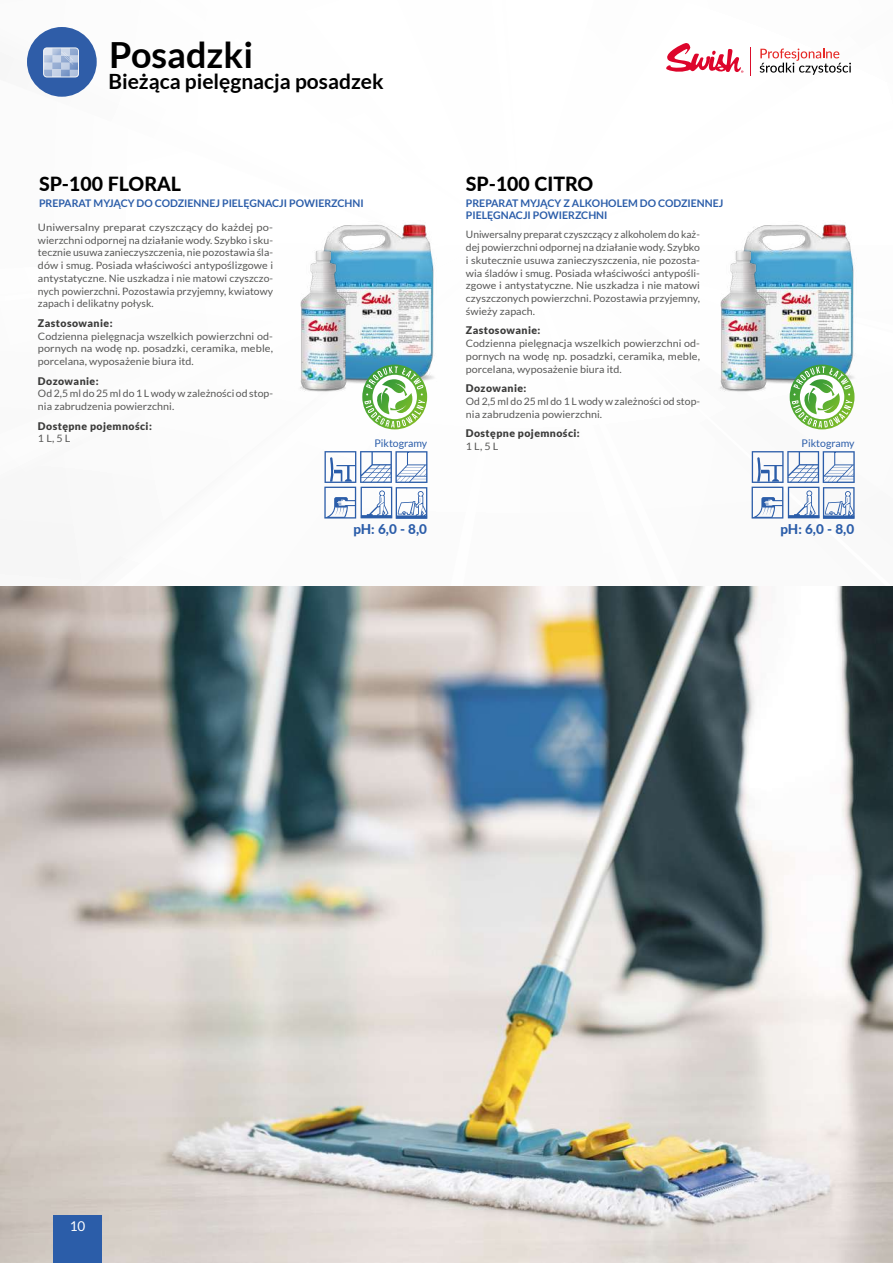
<style>
.page{position:relative;width:893px;height:1263px;background:#fff}
.page>*{position:absolute;margin:0;border:0;box-sizing:border-box;transform-origin:0 0}
.t1{font:700 36px "Lato";color:#000}
.t2{font:700 21px "Lato";color:#000}
.t3{font:800 19.5px "Lato";color:#000}
.t4{font:800 13.5px "Lato";color:#2b5da9}
.t5{font:13.5px "Lato";color:#fff}
.t6{font:700 10.5px/12px "Lato";color:#2b5da9}
.t7{font:900 10.5px "Lato";letter-spacing:.04em;color:#3c3c3b}
.t8{font:10.5px "Lato";color:#2b5da9}
.t9{font:10.2px/12.8px "Lato";letter-spacing:.005em;color:#575756}
.t10{font:10.2px/12.8px "Lato";letter-spacing:.005em;color:#575756;text-align:justify;scale:1.09 1}
.t11{font:10.2px/12.8px "Lato";letter-spacing:.005em;color:#575756;text-align:justify;scale:1.05 1}
</style>
<div class="page">
<img style="left:401px;top:306px;width:33px;height:74px">
<img style="left:753px;top:224px;width:102px;height:154px">
<img style="left:300px;top:306px;width:101px;height:86px">
<img style="left:719px;top:230px;width:103px;height:171px">
<img style="left:0;top:587px;width:893px;height:676px">
<svg style="left:27px;top:27px;width:716px;height:279px"></svg>
<svg style="left:760px;top:48px;width:91px;height:27px"></svg>
<svg style="left:750px;top:47px;width:1px;height:28px"></svg>
<svg style="left:362px;top:364px;width:65px;height:65px"></svg>
<svg style="left:790px;top:364px;width:64px;height:65px"></svg>
<svg style="left:324px;top:451px;width:103px;height:68px"></svg>
<svg style="left:752px;top:451px;width:103px;height:68px"></svg>
<div style="left:53px;top:1215px;width:49px;height:48px;background:#2b5da9"></div>
<h1 class="t1" style="left:109px;top:34px;width:145px">Posadzki</h1>
<h2 class="t2" style="left:108px;top:70px;width:277px">Bieżąca pielęgnacja posadzek</h2>
<h3 class="t3" style="left:39px;top:170px;width:143px">SP-100 FLORAL</h3>
<p class="t6" style="left:39px;top:197px;width:326px">PREPARAT MYJĄCY DO CODZIENNEJ PIELĘGNACJI POWIERZCHNI</p>
<p class="t10" style="left:38px;top:221px;width:217px">Uniwersalny preparat czyszczący do każdej po&shy;wierzchni odpornej na działanie wody. Szybko i sku&shy;tecznie usuwa zanieczyszczenia, nie pozostawia śla&shy;dów i smug. Posiada właściwości antypoślizgowe i antystatyczne. Nie uszkadza i nie matowi czyszczo&shy;nych powierzchni. Pozostawia przyjemny, kwiatowy zapach i delikatny połysk.</p>
<p class="t7" style="left:38px;top:317px;width:76px">Zastosowanie:</p>
<p class="t11" style="left:38px;top:329px;width:225px">Codzienna pielęgnacja wszelkich powierzchni od&shy;pornych na wodę np. posadzki, ceramika, meble, porcelana, wyposażenie biura itd.</p>
<p class="t7" style="left:38px;top:375px;width:62px">Dozowanie:</p>
<p class="t9" style="left:38px;top:387px;width:237px">Od 2,5 ml do 25 ml do 1 L wody w zależności od stop&shy;nia zabrudzenia powierzchni.</p>
<p class="t7" style="left:38px;top:420px;width:115px">Dostępne pojemności:</p>
<p class="t11" style="left:38px;top:432px;width:32px">1 L, 5 L</p>
<h3 class="t3" style="left:466px;top:170px;width:129px">SP-100 CITRO</h3>
<p class="t6" style="left:466px;top:197px;width:259px">PREPARAT MYJĄCY Z ALKOHOLEM DO CODZIENNEJ<br>PIELĘGNACJI POWIERZCHNI</p>
<p class="t9" style="left:466px;top:228px;width:236px;text-align:justify">Uniwersalny preparat czyszczący z alkoholem do każ&shy;dej powierzchni odpornej na działanie wody. Szybko i skutecznie usuwa zanieczyszczenia, nie pozosta&shy;wia śladów i smug. Posiada właściwości antypośli&shy;zgowe i antystatyczne. Nie uszkadza i nie matowi czyszczonych powierzchni. Pozostawia przyjemny, świeży zapach.</p>
<p class="t7" style="left:466px;top:324px;width:76px">Zastosowanie:</p>
<p class="t11" style="left:466px;top:337px;width:225px">Codzienna pielęgnacja wszelkich powierzchni od&shy;pornych na wodę np. posadzki, ceramika, meble, porcelana, wyposażenie biura itd.</p>
<p class="t7" style="left:466px;top:382px;width:62px">Dozowanie:</p>
<p class="t9" style="left:466px;top:395px;width:236px">Od 2,5 ml do 25 ml do 1 L wody w zależności od stop&shy;nia zabrudzenia powierzchni.</p>
<p class="t7" style="left:466px;top:427px;width:115px">Dostępne pojemności:</p>
<p class="t11" style="left:466px;top:440px;width:32px">1 L, 5 L</p>
<p class="t8" style="left:374px;top:437px;width:54px">Piktogramy</p>
<p class="t8" style="left:802px;top:437px;width:54px">Piktogramy</p>
<h3 class="t4" style="left:353px;top:519px;width:75px">pH: 6,0 - 8,0</h3>
<h3 class="t4" style="left:780px;top:519px;width:75px">pH: 6,0 - 8,0</h3>
<h3 class="t5" style="left:70px;top:1218px;width:17px">10</h3>
</div>
